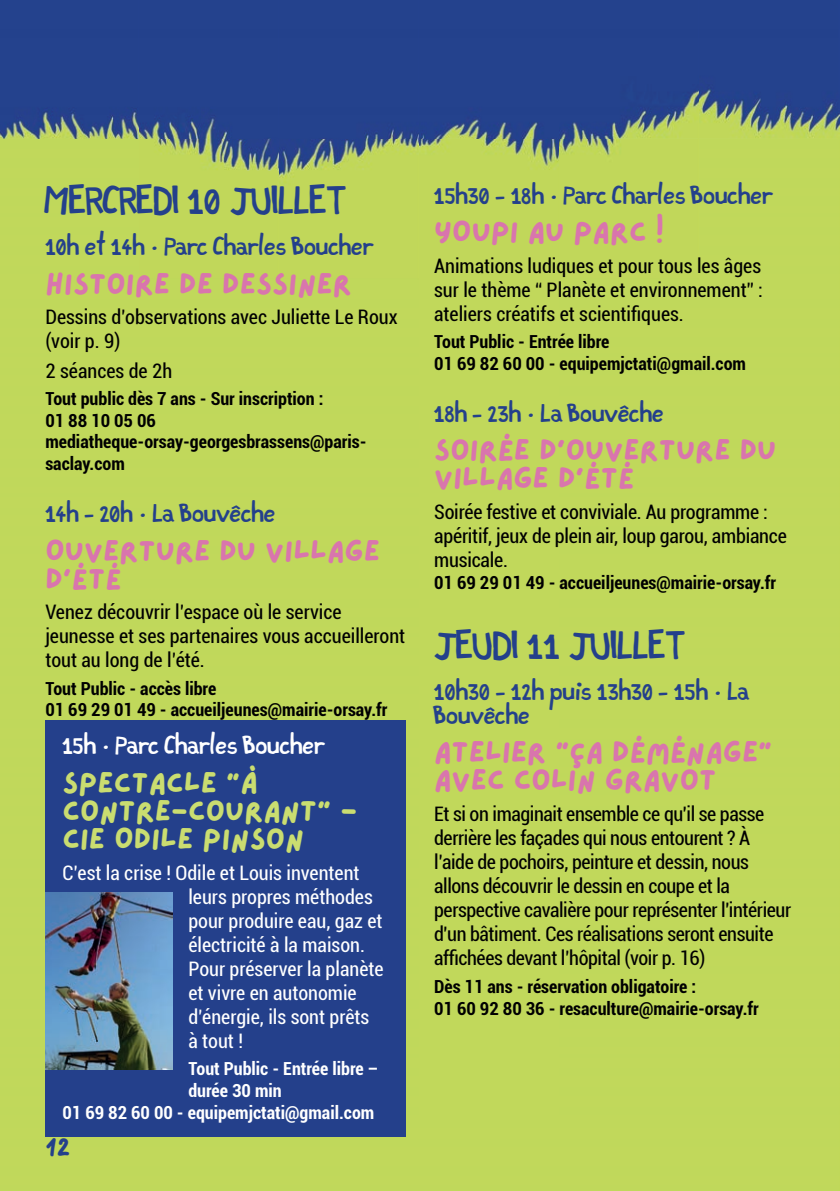
<style>
.page{position:relative;width:840px;height:1191px;background:#fff}
.page>*{position:absolute;margin:0;border:0;box-sizing:border-box;transform-origin:0 0}
.t1{font:34px "Sous Le Soleil exactement 3";color:#24408b}
.t2{font:30px/28px "Lazydog";color:#d975ad}
.t3{font:30px/28px "Lazydog";color:#cadd70}
.t4{font:22px/24px "Sous Le Soleil exactement 3";color:#24408b}
.t5{font:22px "Sous Le Soleil exactement 3";color:#fff}
.t6{font:22px "Lazydog";color:#24408b}
.t7{font:condensed 20px/24px "Roboto";letter-spacing:-.01em;color:#000001}
.t8{font:condensed 20px/24px "Roboto";color:#fff}
.t9{font:700 condensed 18px/21.6px "Roboto";color:#000001}
.t10{font:700 condensed 18px "Roboto";color:#fff}
</style>
<div class="page">
<img style="left:0;top:0;width:839px;height:1191px">
<div style="left:45px;top:720px;width:360px;height:417px;background:#24408b"></div>
<img style="left:45px;top:892px;width:127px;height:177px">
<h1 class="t1" style="left:45px;top:182px;width:302px">MERCREDI 10 JUILLET</h1>
<p class="t4" style="left:45px;top:236px;width:328px">10h et 14h · Parc Charles Boucher</p>
<h2 class="t2" style="left:45px;top:267px;width:308px">Histoire de dessiner</h2>
<p class="t7" style="left:45px;top:304px;width:353px">Dessins d’observations avec Juliette Le Roux (voir p. 9)</p>
<p class="t7" style="left:45px;top:358px;width:128px">2 séances de 2h</p>
<p class="t9" style="left:45px;top:387px;width:322px">Tout public dès 7 ans - Sur inscription :<br>01 88 10 05 06 mediatheque-orsay-georgesbrassens@paris&shy;saclay.com</p>
<p class="t4" style="left:45px;top:503px;width:232px">14h - 20h · La Bouvêche</p>
<h2 class="t2" style="left:45px;top:534px;width:336px">Ouverture du village d'ÉTÉ</h2>
<p class="t7" style="left:45px;top:599px;width:361px">Venez découvrir l’espace où le service jeunesse et ses partenaires vous accueilleront tout au long de l’été.</p>
<p class="t9" style="left:45px;top:677px;width:343px">Tout Public - accès libre<br>01 69 29 01 49 - accueiljeunes@mairie-orsay.fr</p>
<p class="t5" style="left:62px;top:734px;width:263px">15h · Parc Charles Boucher</p>
<h2 class="t3" style="left:62px;top:766px;width:296px">Spectacle "À contre-courant" -<br>Cie Odile Pinson</h2>
<p class="t8" style="left:188px;top:859px;width:196px;text-indent:-126px">C’est la crise ! Odile et Louis inventent leurs propres méthodes pour produire eau, gaz et électricité à la maison.<br>Pour préserver la planète et vivre en autonomie d’énergie, ils sont prêts à tout !</p>
<p class="t10" style="left:188px;top:1056px;width:191px">Tout Public - Entrée libre –</p>
<p class="t10" style="left:188px;top:1078px;width:95px">durée 30 min</p>
<p class="t10" style="left:62px;top:1100px;width:313px">01 69 82 60 00 - equipemjctati@gmail.com</p>
<p class="t6" style="left:45px;top:1131px;width:26px">12</p>
<p class="t4" style="left:434px;top:184px;width:339px">15h30 - 18h · Parc Charles Boucher</p>
<h2 class="t2" style="left:434px;top:215px;width:231px">YOUPI AU PARC !</h2>
<p class="t7" style="left:434px;top:253px;width:330px;text-align:justify">Animations ludiques et pour tous les âges sur le thème “ Planète et environnement” : ateliers créatifs et scientifiques.</p>
<p class="t9" style="left:434px;top:330px;width:313px">Tout Public - Entrée libre<br>01 69 82 60 00 - equipemjctati@gmail.com</p>
<p class="t4" style="left:434px;top:402px;width:231px">18h - 23h · La Bouvêche</p>
<h2 class="t2" style="left:434px;top:434px;width:343px">SoirÉe d'ouverture du village d'ÉTÉ</h2>
<p class="t7" style="left:434px;top:499px;width:354px">Soirée festive et conviviale. Au programme : apéritif, jeux de plein air, loup garou, ambiance musicale.</p>
<p class="t9" style="left:434px;top:571px;width:343px">01 69 29 01 49 - accueiljeunes@mairie-orsay.fr</p>
<h1 class="t1" style="left:434px;top:627px;width:252px">JEUDI 11 JUILLET</h1>
<p class="t4" style="left:434px;top:680px;width:317px">10h30 - 12h puis 13h30 - 15h · La<br>Bouvêche</p>
<h2 class="t2" style="left:434px;top:736px;width:339px">Atelier "ça DÉMÉnage" avec Colin Gravot</h2>
<p class="t7" style="left:434px;top:801px;width:358px">Et si on imaginait ensemble ce qu'il se passe derrière les façades qui nous entourent ? À l’aide de pochoirs, peinture et dessin, nous allons découvrir le dessin en coupe et la perspective cavalière pour représenter l'intérieur d'un bâtiment. Ces réalisations seront ensuite affichées devant l’hôpital (voir p. 16)</p>
<p class="t9" style="left:434px;top:974px;width:326px">Dès 11 ans - réservation obligatoire :<br>01 60 92 80 36 - resaculture@mairie-orsay.fr</p>
</div>
